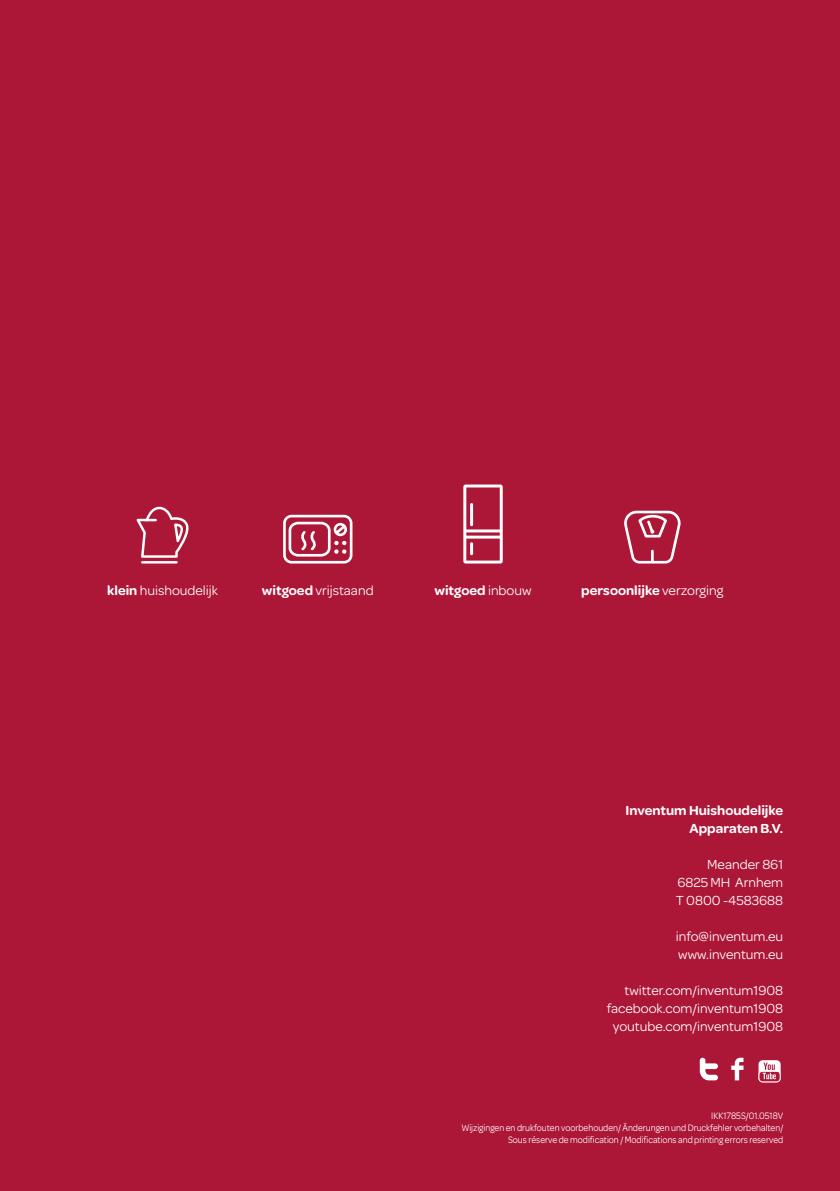
<style>
.page{position:relative;width:840px;height:1191px;background:#fff}
.page>*{position:absolute;margin:0;border:0;box-sizing:border-box;transform-origin:0 0}
.t1{font:14px/18px "Omnes";color:#fff;text-align:justify}
.t2{font:600 14px/18px "Omnes";color:#fff;text-align:right}
.t3{font:10px/12px "Omnes";color:#fff;text-align:right;scale:.9 1}
.s1{font-weight:600}
.s2{font-weight:400}
</style>
<div class="page">
<div style="left:0;top:0;width:839px;height:1191px;background:#ac1637"></div>
<hr style="left:141px;top:561px;width:37px;height:2px;background:#fff">
<svg style="left:136px;top:507px;width:53px;height:51px"></svg>
<svg style="left:463px;top:484px;width:39px;height:79px"></svg>
<svg style="left:624px;top:511px;width:56px;height:52px"></svg>
<svg style="left:283px;top:515px;width:69px;height:48px"></svg>
<svg style="left:699px;top:1057px;width:18px;height:23px"></svg>
<svg style="left:731px;top:1057px;width:12px;height:23px"></svg>
<div style="left:758px;top:1060px;width:21px;height:21px;background:#fff;border-radius:3px"></div>
<div style="left:758px;top:1060px;width:21px;height:22px;border:1px solid #fff;border-radius:3px"></div>
<svg style="left:758px;top:1071px;width:21px;height:10px"></svg>
<div style="left:758px;top:1071px;width:21px;height:11px;border:1px solid #fff;border-radius:3px"></div>
<svg style="left:762px;top:1062px;width:13px;height:17px"></svg>
<p class="t1" style="left:107px;top:580px;width:112px"><span class="s1">klein</span> huishoudelijk</p>
<p class="t1" style="left:262px;top:580px;width:113px"><span class="s1">witgoed</span> vrijstaand</p>
<p class="t2" style="left:434px;top:580px;width:99px">witgoed <span class="s2">inbouw</span></p>
<p class="t2" style="left:581px;top:580px;width:143px">persoonlijke <span class="s2">verzorging</span></p>
<p class="t2" style="left:625px;top:800px;width:159px">Inventum Huishoudelijke<br>Apparaten B.V.</p>
<p class="t1" style="left:675px;top:854px;width:109px;text-indent:31px">Meander 861<br>6825 MH Arnhem T 0800 -4583688</p>
<p class="t1" style="left:675px;top:926px;width:109px">info@inventum.eu www.inventum.eu</p>
<p class="t1" style="left:606px;top:980px;width:178px;text-align:right">twitter.com/inventum1908 facebook.com/inventum1908 youtube.com/inventum1908</p>
<p class="t3" style="left:461px;top:1108px;width:359px">IKK1785S/01.0518V<br>Wijzigingen en drukfouten voorbehouden/ Änderungen und Druckfehler vorbehalten/<br>Sous réserve de modification / Modifications and printing errors reserved</p>
</div>
